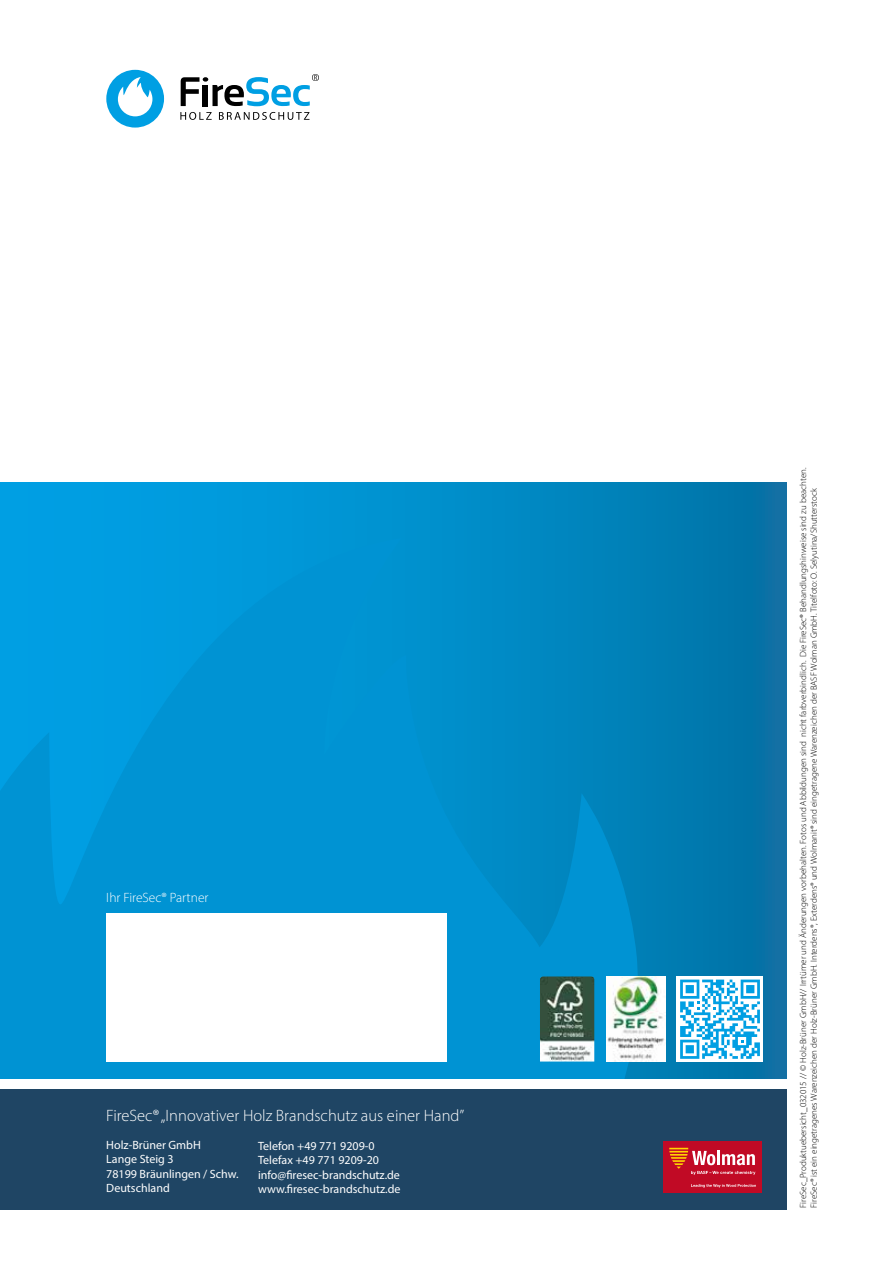
<style>
.page{position:relative;width:893px;height:1263px;background:#fff}
.page>*{position:absolute;margin:0;border:0;box-sizing:border-box;transform-origin:0 0}
.t1{font:300 16.5px "Myriad Pro";color:#fff}
.t2{font:300 13.5px "Myriad Pro";color:#fff}
.t3{font:12px/14.4px "Myriad Pro";color:#fff}
.t4{font:300 9px/10.8px "Myriad Pro";color:#000}
.s1{font-weight:400}
</style>
<div class="page">
<svg style="left:0;top:482px;width:787px;height:597px"></svg>
<svg style="left:0;top:538px;width:638px;height:541px;fill:#0093d3"></svg>
<div style="left:0;top:1089px;width:787px;height:120px;background:#1f4564"></div>
<div style="left:677px;top:976px;width:86px;height:85px;background:#fff"></div>
<svg style="left:680px;top:979px;width:80px;height:80px"></svg>
<div style="left:106px;top:70px;width:58px;height:58px;background:#009fe3;border-radius:50%"></div>
<svg style="left:118px;top:77px;width:34px;height:39px"></svg>
<svg style="left:181px;top:74px;width:138px;height:32px"></svg>
<svg style="left:180px;top:112px;width:32px;height:8px"></svg>
<svg style="left:219px;top:112px;width:90px;height:8px"></svg>
<div style="left:106px;top:913px;width:340px;height:148px;background:#fff"></div>
<img style="left:606px;top:976px;width:60px;height:85px">
<img style="left:540px;top:976px;width:54px;height:85px">
<div style="left:663px;top:1141px;width:98px;height:52px;background:#c10a25"></div>
<svg style="left:669px;top:1148px;width:86px;height:27px"></svg>
<svg style="left:691px;top:1184px;width:65px;height:3px"></svg>
<h2 class="t2" style="left:106px;top:890px;width:104px">Ihr FireSec® Partner</h2>
<h1 class="t1" style="left:106px;top:1105px;width:360px">FireSec® „Innovativer Holz Brandschutz aus einer Hand”</h1>
<h3 class="t3" style="left:106px;top:1137px;width:134px">Holz-Brüner GmbH<br>Lange Steig 3<br>78199 Bräunlingen / Schw.<br>Deutschland</h3>
<h3 class="t3" style="left:258px;top:1138px;width:144px">Telefon +49 771 9209-0<br>Telefax +49 771 9209-20 info@firesec-brandschutz.de www.firesec-brandschutz.de</h3>
<p class="t4" style="left:798px;top:1208px;width:741px;rotate:-90deg">FireSec_Produktuebersicht_032015 // © Holz-Brüner GmbH// Irrtümer und Änderungen vorbehalten. Fotos und Abbildungen sind nicht farbverbindlich. Die FireSec<span class="s1">®</span> Behandlungshinweise sind zu beachten.<br>FireSec® ist ein eingetragenes Warenzeichen der Holz-Brüner GmbH. Interdens®, Exterdens® und Wolmanit® sind eingetragene Warenzeichen der BASF Wolman GmbH. Titelfoto: O. Selyutina/Shutterstock</p>
</div>
